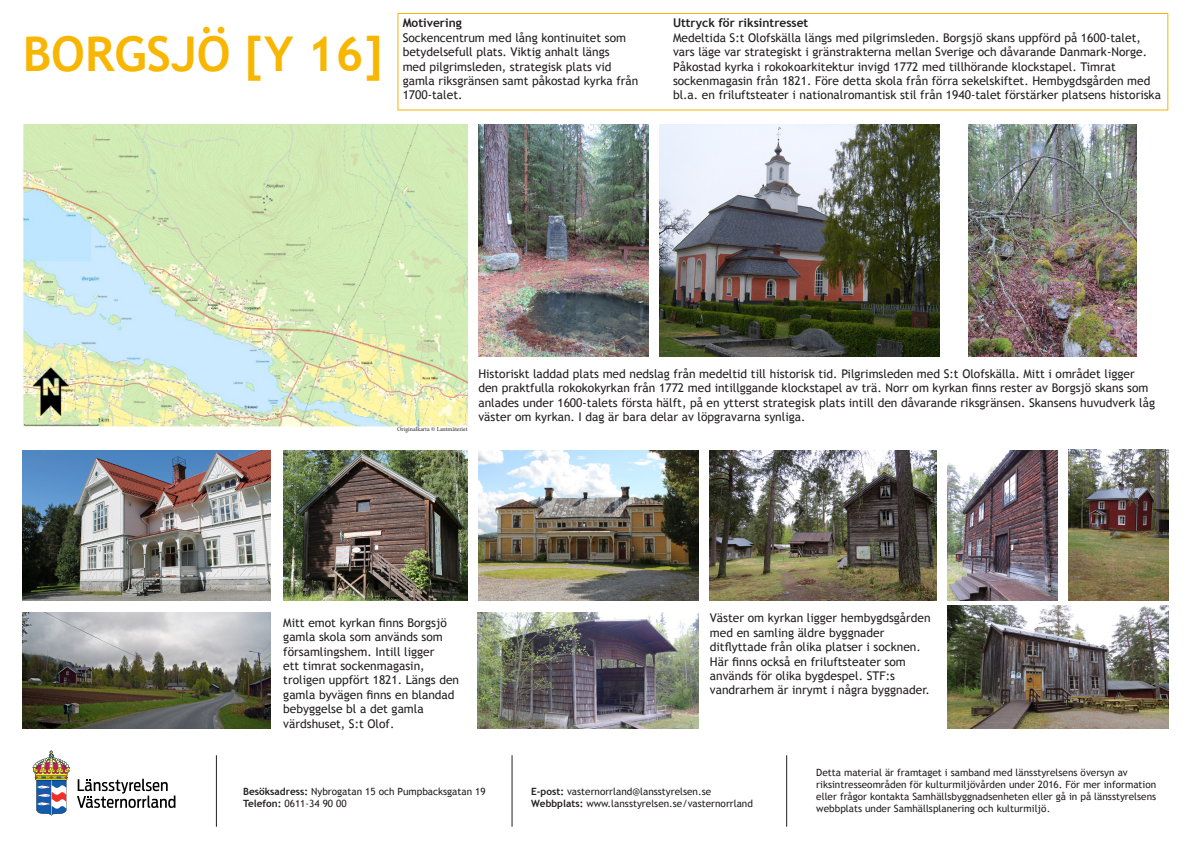
<style>
.page{position:relative;width:1191px;height:842px;background:#fff}
.page>*{position:absolute;margin:0;border:0;box-sizing:border-box;transform-origin:0 0}
.t1{font:700 48px "Trebuchet MS";color:#f8b600}
.t2{font:12px/14.4px "Trebuchet MS";color:#231f20}
.t3{font:700 12px "Trebuchet MS";color:#231f20}
.t4{font:10px/12px "Trebuchet MS";color:#231f20}
.t5{font:6px "Minion Pro";color:#231f20}
.s1{font-weight:700}
</style>
<div class="page">
<svg style="left:32px;top:751px;width:38px;height:65px"></svg>
<svg style="left:77px;top:779px;width:98px;height:29px"></svg>
<hr style="left:786px;top:755px;width:1px;height:72px;background:#231f20">
<hr style="left:511px;top:755px;width:1px;height:72px;background:#231f20">
<hr style="left:216px;top:755px;width:1px;height:72px;background:#231f20">
<img style="left:23px;top:125px;width:445px;height:302px">
<img style="left:660px;top:125px;width:279px;height:231px">
<img style="left:478px;top:125px;width:170px;height:231px">
<img style="left:1068px;top:450px;width:100px;height:150px">
<img style="left:969px;top:125px;width:167px;height:231px">
<img style="left:710px;top:450px;width:226px;height:150px">
<img style="left:478px;top:613px;width:220px;height:115px">
<img style="left:478px;top:450px;width:220px;height:150px">
<img style="left:947px;top:450px;width:110px;height:150px">
<img style="left:283px;top:450px;width:184px;height:150px">
<img style="left:23px;top:450px;width:248px;height:150px">
<img style="left:23px;top:613px;width:248px;height:116px">
<div style="left:397px;top:13px;width:771px;height:97px;border:1px solid #f8b600"></div>
<img style="left:947px;top:605px;width:221px;height:124px">
<p class="t1" style="left:23px;top:24px;width:362px">BORGSJÖ [Y 16]</p>
<p class="t3" style="left:403px;top:16px;width:61px">Motivering</p>
<p class="t2" style="left:403px;top:30px;width:237px">Sockencentrum med lång kontinuitet som betydelsefull plats. Viktig anhalt längs<br>med pilgrimsleden, strategisk plats vid gamla riksgränsen samt påkostad kyrka från 1700-talet.</p>
<p class="t3" style="left:673px;top:16px;width:137px">Uttryck för riksintresset</p>
<p class="t2" style="left:673px;top:30px;width:489px">Medeltida S:t Olofskälla längs med pilgrimsleden. Borgsjö skans uppförd på 1600-talet, vars läge var strategiskt i gränstrakterna mellan Sverige och dåvarande Danmark-Norge.<br>Påkostad kyrka i rokokoarkitektur invigd 1772 med tillhörande klockstapel. Timrat sockenmagasin från 1821. Före detta skola från förra sekelskiftet. Hembygdsgården med bl.a. en friluftsteater i nationalromantisk stil från 1940-talet förstärker platsens historiska</p>
<p class="t5" style="left:397px;top:425px;width:72px">Originalkarta © Lantmäteriet</p>
<p class="t2" style="left:478px;top:366px;width:678px">Historiskt laddad plats med nedslag från medeltid till historisk tid. Pilgrimsleden med S:t Olofskälla. Mitt i området ligger den praktfulla rokokokyrkan från 1772 med intillggande klockstapel av trä. Norr om kyrkan finns rester av Borgsjö skans som anlades under 1600-talets första hälft, på en ytterst strategisk plats intill den dåvarande riksgränsen. Skansens huvudverk låg väster om kyrkan. I dag är bara delar av löpgravarna synliga.</p>
<p class="t2" style="left:283px;top:615px;width:177px">Mitt emot kyrkan finns Borgsjö gamla skola som används som församlingshem. Intill ligger<br>ett timrat sockenmagasin, troligen uppfört 1821. Längs den gamla byvägen finns en blandad bebyggelse bl a det gamla värdshuset, S:t Olof.</p>
<p class="t2" style="left:710px;top:611px;width:222px">Väster om kyrkan ligger hembygdsgården med en samling äldre byggnader ditflyttade från olika platser i socknen.<br>Här finns också en friluftsteater som används för olika bygdespel. STF:s vandrarhem är inrymt i några byggnader.</p>
<p class="t4" style="left:243px;top:785px;width:244px"><span class="s1">Besöksadress:</span> Nybrogatan 15 och Pumpbacksgatan 19</p>
<p class="t4" style="left:531px;top:785px;width:181px"><span class="s1">E-post:</span> vasternorrland@lansstyrelsen.se</p>
<p class="t4" style="left:243px;top:797px;width:105px"><span class="s1">Telefon:</span> 0611-34 90 00</p>
<p class="t4" style="left:531px;top:797px;width:223px"><span class="s1">Webbplats:</span> www.lansstyrelsen.se/vasternorrland</p>
<p class="t4" style="left:816px;top:767px;width:341px">Detta material är framtaget i samband med länsstyrelsens översyn av riksintresseområden för kulturmiljövården under 2016. För mer information eller frågor kontakta Samhällsbyggnadsenheten eller gå in på länsstyrelsens webbplats under Samhällsplanering och kulturmiljö.</p>
</div>
